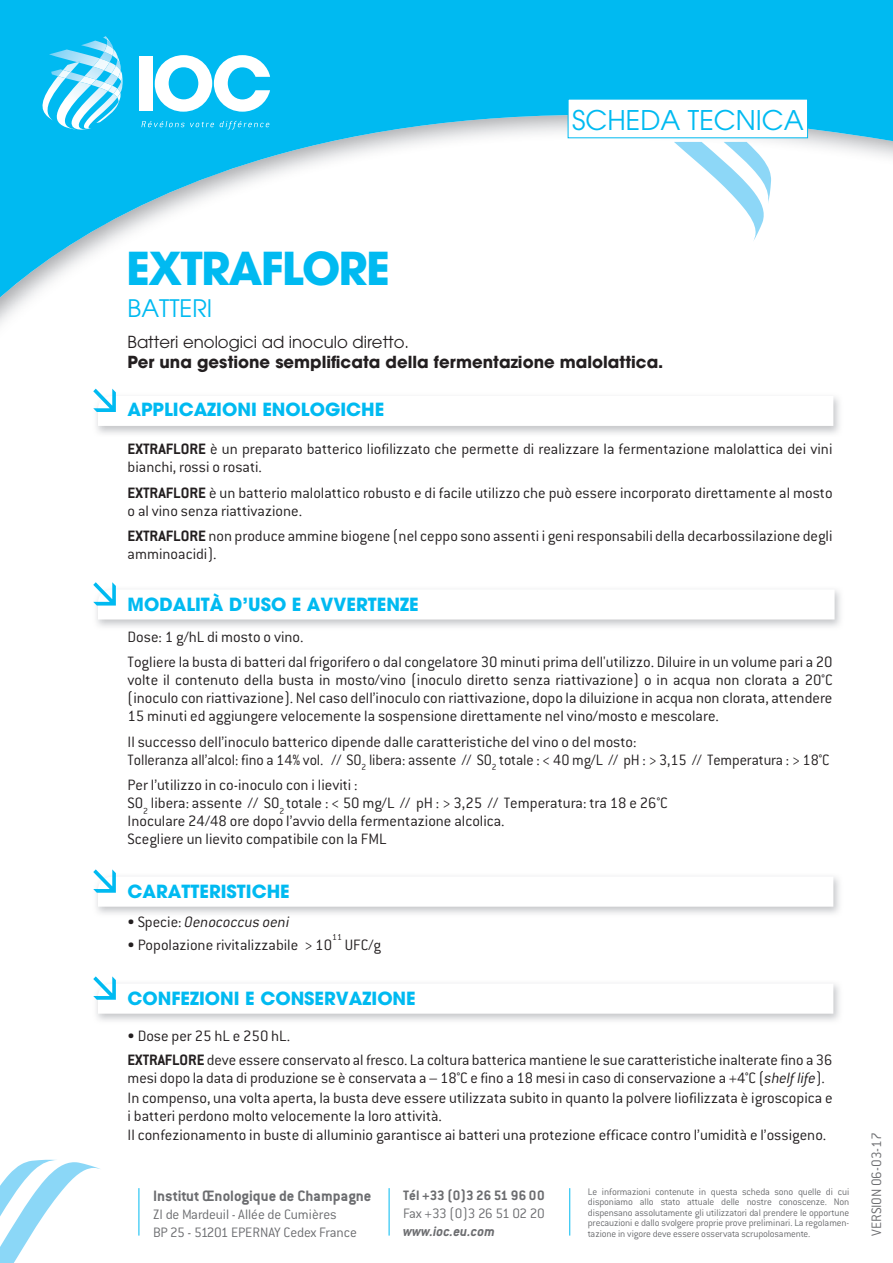
<style>
.page{position:relative;width:893px;height:1263px;background:#fff}
.page>*{position:absolute;margin:0;border:0;box-sizing:border-box;transform-origin:0 0}
.t1{font:700 45px "Avant Garde LT";letter-spacing:-.04em;color:#00baf1}
.t2{font:27px "Avant Garde LT";color:#00baf1}
.t3{font:24px "Avant Garde LT";color:#00baf1}
.t4{font:700 18px "Avant Garde LT";color:#00baf1}
.t5{font:300 16.5px/18px "Conduit ITC";color:#231f20}
.t6{font:700 16.5px "Avant Garde LT";color:#231f20}
.t7{font:16.5px "Avant Garde LT";color:#231f20}
.t8{font:700 16.5px "Conduit ITC";color:#6c6d70}
.t9{font:italic 300 16.5px "Conduit ITC";color:#231f20}
.t10{font:300 15px/18px "Conduit ITC";letter-spacing:-.01em;color:#6c6d70}
.t11{font:700 15px "Conduit ITC";color:#6c6d70}
.t12{font:300 15px "Conduit ITC";letter-spacing:-.03em;color:#6c6d70}
.t13{font:italic 700 15px "Conduit ITC";color:#6c6d70}
.t14{font:300 10.5px/10.5px "Conduit ITC";letter-spacing:-.015em;color:#6c6d70;text-align:justify}
.t15{font:300 9.6px "Conduit ITC";color:#231f20}
.s1{font-weight:700}
.s2{font-style:normal}
.s3{font-style:italic}
</style>
<div class="page">
<svg style="left:0;top:0;width:893px;height:324px"></svg>
<svg style="left:0;top:1160px;width:100px;height:103px"></svg>
<svg style="left:567px;top:98px;width:241px;height:41px"></svg>
<hr style="left:139px;top:1188px;width:1px;height:47px;background:#00baf1">
<hr style="left:389px;top:1188px;width:1px;height:47px;background:#00baf1">
<hr style="left:569px;top:1188px;width:1px;height:47px;background:#00baf1">
<img style="left:49px;top:49px;width:6px;height:13px">
<img style="left:121px;top:75px;width:2px;height:54px">
<img style="left:113px;top:105px;width:8px;height:25px">
<img style="left:55px;top:36px;width:58px;height:94px">
<img style="left:93px;top:58px;width:6px;height:12px">
<img style="left:79px;top:76px;width:17px;height:9px">
<svg style="left:99px;top:36px;width:23px;height:69px"></svg>
<img style="left:39px;top:62px;width:40px;height:59px">
<svg style="left:58px;top:70px;width:13px;height:8px"></svg>
<svg style="left:141px;top:121px;width:73px;height:6px"></svg>
<svg style="left:220px;top:121px;width:49px;height:8px"></svg>
<div style="left:139px;top:56px;width:14px;height:55px;background:#fff"></div>
<svg style="left:155px;top:55px;width:115px;height:57px"></svg>
<img style="left:674px;top:142px;width:92px;height:100px">
<img style="left:724px;top:142px;width:47px;height:62px">
<svg style="left:93px;top:869px;width:740px;height:38px"></svg>
<svg style="left:93px;top:389px;width:740px;height:37px"></svg>
<svg style="left:93px;top:582px;width:742px;height:37px"></svg>
<svg style="left:93px;top:976px;width:740px;height:38px"></svg>
<h2 class="t2" style="left:572px;top:104px;width:233px">SCHEDA TECNICA</h2>
<h1 class="t1" style="left:126px;top:239px;width:265px">EXTRAFLORE</h1>
<h3 class="t3" style="left:128px;top:294px;width:86px">BATTERI</h3>
<p class="t7" style="left:128px;top:332px;width:283px">Batteri enologici ad inoculo diretto.</p>
<p class="t6" style="left:128px;top:351px;width:537px">Per una gestione semplificata della fermentazione malolattica.</p>
<p class="t4" style="left:128px;top:398px;width:258px">APPLICAZIONI ENOLOGICHE</p>
<p class="t5" style="left:128px;top:440px;width:706px"><span class="s1">EXTRAFLORE</span> è un preparato batterico liofilizzato che permette di realizzare la fermentazione malolattica dei vini bianchi, rossi o rosati.</p>
<p class="t5" style="left:128px;top:484px;width:706px"><span class="s1">EXTRAFLORE</span> è un batterio malolattico robusto e di facile utilizzo che può essere incorporato direttamente al mosto o al vino senza riattivazione.</p>
<p class="t5" style="left:128px;top:527px;width:706px"><span class="s1">EXTRAFLORE</span> non produce ammine biogene (nel ceppo sono assenti i geni responsabili della decarbossilazione degli amminoacidi).</p>
<p class="t4" style="left:128px;top:592px;width:292px">MODALITÀ D’USO E AVVERTENZE</p>
<p class="t5" style="left:128px;top:624px;width:707px;line-height:25.5px">Dose: 1 g/hL di mosto o vino.<br>Togliere la busta di batteri dal frigorifero o dal congelatore 30 minuti prima dell'utilizzo. Diluire in un volume pari a 20</p>
<p class="t5" style="left:128px;top:671px;width:707px;text-align:justify">volte il contenuto della busta in mosto/vino (inoculo diretto senza riattivazione) o in acqua non clorata a 20°C (inoculo con riattivazione). Nel caso dell’inoculo con riattivazione, dopo la diluizione in acqua non clorata, attendere 15 minuti ed aggiungere velocemente la sospensione direttamente nel vino/mosto e mescolare.</p>
<p class="t5" style="left:128px;top:733px;width:703px">Il successo dell’inoculo batterico dipende dalle caratteristiche del vino o del mosto:<br>Tolleranza all’alcol: fino a 14% vol. // SO<sub>2</sub> libera: assente // SO<sub>2</sub> totale : &lt; 40 mg/L // pH : &gt; 3,15 // Temperatura : &gt; 18°C</p>
<p class="t5" style="left:128px;top:776px;width:542px">Per l’utilizzo in co-inoculo con i lieviti :<br>SO<sub>2</sub> libera: assente // SO<sub>2</sub> totale : &lt; 50 mg/L // pH : &gt; 3,25 // Temperatura: tra 18 e 26°C Inoculare 24/48 ore dopo l’avvio della fermentazione alcolica.<br>Scegliere un lievito compatibile con la FML</p>
<p class="t4" style="left:128px;top:879px;width:164px">CARATTERISTICHE</p>
<p class="t9" style="left:128px;top:913px;width:163px"><span class="s2">• Specie:</span> Oenococcus oeni</p>
<p class="t5" style="left:128px;top:936px;width:206px">• Popolazione rivitalizzabile &gt; 10</p>
<p class="t15" style="left:332px;top:931px;width:11px">11</p>
<p class="t5" style="left:345px;top:936px;width:38px">UFC/g</p>
<p class="t4" style="left:128px;top:986px;width:290px">CONFEZIONI E CONSERVAZIONE</p>
<p class="t5" style="left:128px;top:1024px;width:706px;line-height:24px">• Dose per 25 hL e 250 hL.<br><span class="s1">EXTRAFLORE</span> deve essere conservato al fresco. La coltura batterica mantiene le sue caratteristiche inalterate fino a 36</p>
<p class="t5" style="left:128px;top:1068px;width:706px;line-height:19.5px">mesi dopo la data di produzione se è conservata a – 18°C e fino a 18 mesi in caso di conservazione a +4°C (<span class="s3">shelf life</span>).<br>In compenso, una volta aperta, la busta deve essere utilizzata subito in quanto la polvere liofilizzata è igroscopica e</p>
<p class="t5" style="left:128px;top:1106px;width:700px;line-height:19.5px">i batteri perdono molto velocemente la loro attività.<br>Il confezionamento in buste di alluminio garantisce ai batteri una protezione efficace contro l’umidità e l’ossigeno.</p>
<p class="t8" style="left:153px;top:1186px;width:220px">Institut Œnologique de Champagne</p>
<p class="t10" style="left:153px;top:1205px;width:205px">ZI de Mardeuil - Allée de Cumières<br>BP 25 - 51201 EPERNAY Cedex France</p>
<p class="t11" style="left:403px;top:1186px;width:143px">Tél +33 (0)3 26 51 96 00</p>
<p class="t12" style="left:403px;top:1205px;width:143px">Fax +33 (0)3 26 51 02 20</p>
<p class="t13" style="left:403px;top:1222px;width:93px">www.ioc.eu.com</p>
<p class="t14" style="left:588px;top:1186px;width:263px">Le informazioni contenute in questa scheda sono quelle di cui disponiamo allo stato attuale delle nostre conoscenze. Non dispensano assolutamente gli utilizzatori dal prendere le opportune precauzioni e dallo svolgere proprie prove preliminari. La regolamen&shy;tazione in vigore deve essere osservata scrupolosamente.</p>
<p class="t10" style="left:867px;top:1235px;width:104px;rotate:-90deg">VERSION 06-03-17</p>
</div>
